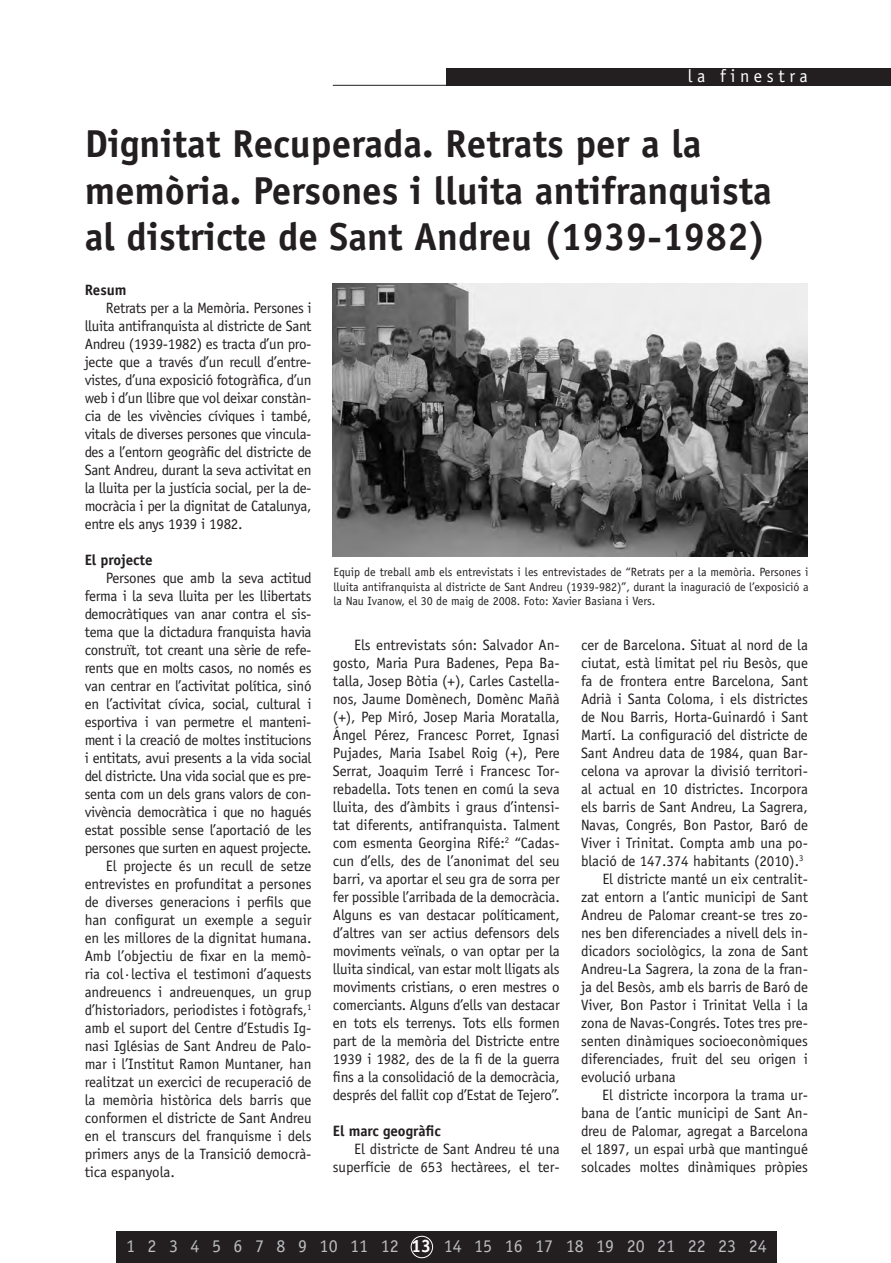
<style>
.page{position:relative;width:891px;height:1263px;background:#fff}
.page>*{position:absolute;margin:0;border:0;box-sizing:border-box;transform-origin:0 0}
.Titols{font:700 39px/46.8px "Officina Sans";color:#231f20}
.t1{font:18px "Officina Sans";color:#bcbdc0}
.t2{font:18px "Officina Sans";letter-spacing:.26em;color:#fff}
.Text{font:15px/18px "Officina Sans";letter-spacing:-.015em;color:#231f20;text-align:justify}
.subtitol{font:700 15px "Officina Sans";letter-spacing:-.005em;color:#231f20}
.Peu_de_foto{font:12px/14.4px "Officina Sans";color:#231f20;text-align:justify}
.s1{font-weight:700;color:#fff}
</style>
<div class="page">
<div style="left:116px;top:1232px;width:660px;height:31px;background:#231f20"></div>
<div style="left:446px;top:69px;width:444px;height:17px;background:#231f20"></div>
<hr style="left:333px;top:85px;width:113px;height:1px;background:#231f20">
<img style="left:333px;top:283px;width:474px;height:274px">
<div style="left:410px;top:1236px;width:23px;height:22px;border:1px solid #fff;border-radius:50%"></div>
<p class="t2" style="left:687px;top:66px;width:122px">la finestra</p>
<p class="Titols" style="left:85px;top:120px;width:688px">Dignitat Recuperada. Retrats per a la memòria. Persones i lluita antifranquista al districte de Sant Andreu (1939-1982)</p>
<p class="subtitol" style="left:85px;top:280px;width:43px">Resum</p>
<p class="Text" style="left:85px;top:299px;width:228px;text-indent:21px">Retrats per a la Memòria. Persones i lluita antifranquista al districte de Sant Andreu (1939-1982) es tracta d’un pro&shy;jecte que a través d’un recull d’entre&shy;vistes, d’una exposició fotogràfica, d’un web i d’un llibre que vol deixar constàn&shy;cia de les vivències cíviques i també, vitals de diverses persones que vincula&shy;des a l’entorn geogràfic del districte de Sant Andreu, durant la seva activitat en la lluita per la justícia social, per la de&shy;mocràcia i per la dignitat de Catalunya, entre els anys 1939 i 1982.</p>
<p class="subtitol" style="left:85px;top:550px;width:69px">El projecte</p>
<p class="Text" style="left:85px;top:569px;width:228px;text-indent:21px">Persones que amb la seva actitud ferma i la seva lluita per les llibertats democràtiques van anar contra el sis&shy;tema que la dictadura franquista havia construït, tot creant una sèrie de refe&shy;rents que en molts casos, no només es van centrar en l’activitat política, sinó en l’activitat cívica, social, cultural i esportiva i van permetre el manteni&shy;ment i la creació de moltes institucions i entitats, avui presents a la vida social del districte. Una vida social que es pre&shy;senta com un dels grans valors de con&shy;vivència democràtica i que no hagués estat possible sense l’aportació de les persones que surten en aquest projecte.</p>
<p class="Text" style="left:85px;top:857px;width:228px;text-indent:21px">El projecte és un recull de setze entrevistes en profunditat a persones de diverses generacions i perfils que han configurat un exemple a seguir en les millores de la dignitat humana.<br>Amb l’objectiu de fixar en la memò&shy;ria col·lectiva el testimoni d’aquests andreuencs i andreuenques, un grup d’historiadors, periodistes i fotògrafs,<sup>1 </sup>amb el suport del Centre d’Estudis Ig&shy;nasi Iglésias de Sant Andreu de Palo&shy;mar i l’Institut Ramon Muntaner, han realitzat un exercici de recuperació de la memòria històrica dels barris que conformen el districte de Sant Andreu en el transcurs del franquisme i dels primers anys de la Transició democrà&shy;tica espanyola.</p>
<p class="Peu_de_foto" style="left:333px;top:565px;width:476px">Equip de treball amb els entrevistats i les entrevistades de “Retrats per a la memòria. Persones i lluita antifranquista al districte de Sant Andreu (1939-982)”, durant la inaguració de l’exposició a la Nau Ivanow, el 30 de maig de 2008. Foto: Xavier Basiana i Vers.</p>
<p class="Text" style="left:333px;top:636px;width:228px;text-indent:21px">Els entrevistats són: Salvador An&shy;gosto, Maria Pura Badenes, Pepa Ba&shy;talla, Josep Bòtia (+), Carles Castella&shy;nos, Jaume Domènech, Domènc Mañà (+), Pep Miró, Josep Maria Moratalla, Ángel Pérez, Francesc Porret, Ignasi Pujades, Maria Isabel Roig (+), Pere Serrat, Joaquim Terré i Francesc Tor&shy;rebadella. Tots tenen en comú la seva lluita, des d’àmbits i graus d’intensi&shy;tat diferents, antifranquista. Talment com esmenta Georgina Rifé:<sup>2</sup> “Cadas&shy;cun d’ells, des de l’anonimat del seu barri, va aportar el seu gra de sorra per fer possible l’arribada de la democràcia.<br>Alguns es van destacar políticament, d’altres van ser actius defensors dels moviments veïnals, o van optar per la lluita sindical, van estar molt lligats als moviments cristians, o eren mestres o comerciants. Alguns d’ells van destacar en tots els terrenys. Tots ells formen part de la memòria del Districte entre 1939 i 1982, des de la fi de la guerra fins a la consolidació de la democràcia, després del fallit cop d’Estat de Tejero”.</p>
<p class="subtitol" style="left:333px;top:1121px;width:110px">El marc geogràfic</p>
<p class="Text" style="left:333px;top:1140px;width:228px;text-align:right">El districte de Sant Andreu té una superfície de 653 hectàrees, el ter-</p>
<p class="Text" style="left:581px;top:636px;width:228px">cer de Barcelona. Situat al nord de la ciutat, està limitat pel riu Besòs, que fa de frontera entre Barcelona, Sant Adrià i Santa Coloma, i els districtes de Nou Barris, Horta-Guinardó i Sant Martí. La configuració del districte de Sant Andreu data de 1984, quan Bar&shy;celona va aprovar la divisió territori&shy;al actual en 10 districtes. Incorpora els barris de Sant Andreu, La Sagrera, Navas, Congrés, Bon Pastor, Baró de Viver i Trinitat. Compta amb una po&shy;blació de 147.374 habitants (2010).<sup>3</sup></p>
<p class="Text" style="left:581px;top:870px;width:228px;text-indent:21px">El districte manté un eix centralit&shy;zat entorn a l’antic municipi de Sant Andreu de Palomar creant-se tres zo&shy;nes ben diferenciades a nivell dels in&shy;dicadors sociològics, la zona de Sant Andreu-La Sagrera, la zona de la fran&shy;ja del Besòs, amb els barris de Baró de Viver, Bon Pastor i Trinitat Vella i la zona de Navas-Congrés. Totes tres pre&shy;senten dinàmiques socioeconòmiques diferenciades, fruit del seu origen i evolució urbana</p>
<p class="Text" style="left:581px;top:1086px;width:228px;text-indent:21px">El districte incorpora la trama ur&shy;bana de l’antic municipi de Sant An&shy;dreu de Palomar, agregat a Barcelona el 1897, un espai urbà que mantingué solcades moltes dinàmiques pròpies</p>
<p class="t1" style="left:126px;top:1236px;width:642px">1 2 3 4 5 6 7 8 9 10 11 12 <span class="s1">13</span> 14 15 16 17 18 19 20 21 22 23 24</p>
</div>
